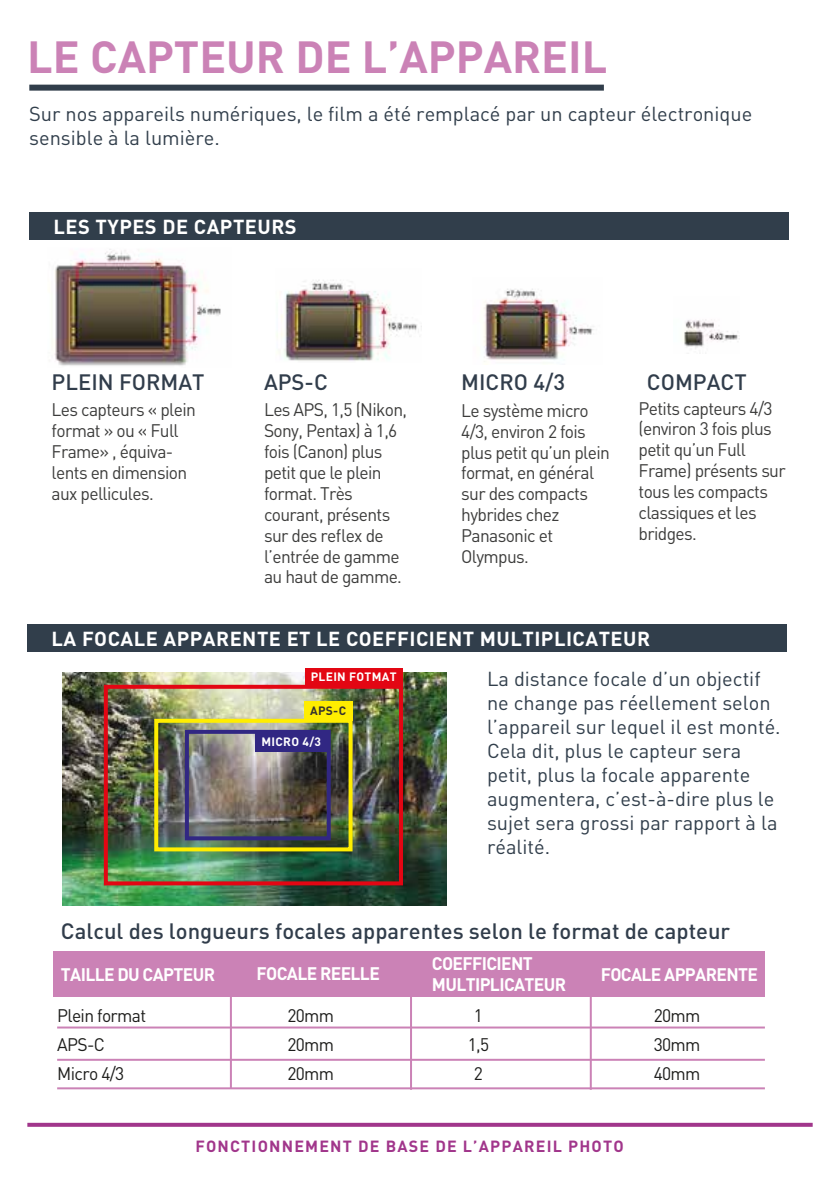
<style>
.page{position:relative;width:840px;height:1191px;background:#fff}
.page>*{position:absolute;margin:0;border:0;box-sizing:border-box;transform-origin:0 0}
.t1{font:700 44.4px "DIN Pro";color:#cb82b6}
.t2{font:500 22px "DIN Pro";color:#313d4b}
.t3{font:20px/24px "DIN Pro";color:#313e4b}
.t4{font:700 20px "DIN Pro";letter-spacing:.025em;color:#fff}
.t5{font:18px/20.8px "DIN Pro";letter-spacing:-.035em;color:#3c3c3b}
.t6{font:700 18px/20.8px "DIN Pro";letter-spacing:-.035em;color:#fff}
.t7{font:18px "DIN Pro";letter-spacing:-.035em;color:#1d1d1b}
.t8{font:700 16px "DIN Pro";letter-spacing:.075em;color:#a1368b}
.t9{font:700 12px "DIN Pro";letter-spacing:.025em;color:#fff}
.t10{font:700 12px "DIN Pro";color:#35312f}
</style>
<div class="page">
<img style="left:51px;top:249px;width:170px;height:117px">
<div style="left:29px;top:213px;width:759px;height:27px;background:#313e4b"></div>
<div style="left:27px;top:624px;width:759px;height:28px;background:#313e4b"></div>
<div style="left:29px;top:85px;width:574px;height:6px;background:#313e4b"></div>
<svg style="left:27px;top:1122px;width:785px;height:4px;background:#b45ea2"></svg>
<img style="left:277px;top:280px;width:142px;height:81px">
<img style="left:483px;top:289px;width:111px;height:73px">
<img style="left:684px;top:319px;width:54px;height:30px">
<div style="left:53px;top:951px;width:711px;height:46px;background:#cb82b6"></div>
<hr style="left:57px;top:1026px;width:707px;height:2px;background:#cb82b6">
<hr style="left:57px;top:1058px;width:707px;height:2px;background:#cb82b6">
<hr style="left:57px;top:1087px;width:707px;height:2px;background:#cb82b6">
<hr style="left:230px;top:951px;width:2px;height:137px;background:#cb82b6">
<hr style="left:410px;top:953px;width:2px;height:136px;background:#cb82b6">
<hr style="left:589px;top:953px;width:2px;height:136px;background:#cb82b6">
<img style="left:62px;top:673px;width:384px;height:232px">
<div style="left:104px;top:685px;width:299px;height:200px;border:4px solid #e30613"></div>
<div style="left:154px;top:719px;width:198px;height:132px;border:4px solid #ffed00"></div>
<div style="left:185px;top:730px;width:145px;height:110px;border:4px solid #312783"></div>
<div style="left:305px;top:668px;width:97px;height:19px;background:#e30613"></div>
<div style="left:304px;top:701px;width:48px;height:20px;background:#ffed00"></div>
<div style="left:255px;top:732px;width:72px;height:20px;background:#312783"></div>
<h1 class="t1" style="left:27px;top:20px;width:581px">LE CAPTEUR DE L’APPAREIL</h1>
<p class="t3" style="left:29px;top:101px;width:724px">Sur nos appareils numériques, le film a été remplacé par un capteur électronique sensible à la lumière.</p>
<p class="t4" style="left:53px;top:210px;width:245px">LES TYPES DE CAPTEURS</p>
<p class="t2" style="left:52px;top:365px;width:154px">PLEIN FORMAT</p>
<p class="t5" style="left:52px;top:399px;width:146px">Les capteurs « plein format » ou « Full<br>Frame» , équiva&shy;lents en dimension aux pellicules.</p>
<p class="t2" style="left:264px;top:365px;width:65px">APS-C</p>
<p class="t2" style="left:461px;top:365px;width:105px">MICRO 4/3</p>
<p class="t2" style="left:646px;top:365px;width:101px">COMPACT</p>
<p class="t5" style="left:264px;top:399px;width:144px">Les APS, 1,5 (Nikon,<br>Sony, Pentax) à 1,6 fois (Canon) plus petit que le plein format. Très courant, présents sur des reflex de l’entrée de gamme au haut de gamme.</p>
<p class="t5" style="left:461px;top:399px;width:150px">Le système micro<br>4/3, environ 2 fois plus petit qu’un plein format, en général sur des compacts hybrides chez<br>Panasonic et<br>Olympus.</p>
<p class="t5" style="left:638px;top:397px;width:149px">Petits capteurs 4/3 (environ 3 fois plus petit qu’un Full<br>Frame) présents sur tous les compacts classiques et les bridges.</p>
<p class="t4" style="left:52px;top:622px;width:599px">LA FOCALE APPARENTE ET LE COEFFICIENT MULTIPLICATEUR</p>
<p class="t9" style="left:310px;top:667px;width:87px">PLEIN FOTMAT</p>
<p class="t10" style="left:310px;top:700px;width:37px">APS-C</p>
<p class="t9" style="left:261px;top:731px;width:61px">MICRO 4/3</p>
<p class="t3" style="left:487px;top:666px;width:295px">La distance focale d’un objectif ne change pas réellement selon l’appareil sur lequel il est monté.<br>Cela dit, plus le capteur sera petit, plus la focale apparente augmentera, c’est-à-dire plus le sujet sera grossi par rapport à la réalité.</p>
<p class="t2" style="left:61px;top:912px;width:670px">Calcul des longueurs focales apparentes selon le format de capteur</p>
<p class="t6" style="left:61px;top:961px;width:155px">TAILLE DU CAPTEUR</p>
<p class="t6" style="left:256px;top:961px;width:125px">FOCALE REELLE</p>
<p class="t6" style="left:431px;top:951px;width:136px">COEFFICIENT<br>MULTIPLICATEUR</p>
<p class="t6" style="left:600px;top:961px;width:158px">FOCALE APPARENTE</p>
<p class="t7" style="left:57px;top:1002px;width:90px">Plein format</p>
<p class="t7" style="left:287px;top:1002px;width:48px">20mm</p>
<p class="t7" style="left:473px;top:1002px;width:11px">1</p>
<p class="t7" style="left:653px;top:1002px;width:48px">20mm</p>
<p class="t7" style="left:57px;top:1032px;width:49px">APS-C</p>
<p class="t7" style="left:287px;top:1032px;width:48px">20mm</p>
<p class="t7" style="left:467px;top:1032px;width:23px">1,5</p>
<p class="t7" style="left:653px;top:1032px;width:48px">30mm</p>
<p class="t7" style="left:57px;top:1061px;width:69px">Micro 4/3</p>
<p class="t7" style="left:287px;top:1061px;width:48px">20mm</p>
<p class="t7" style="left:473px;top:1061px;width:11px">2</p>
<p class="t7" style="left:653px;top:1061px;width:48px">40mm</p>
<p class="t8" style="left:195px;top:1132px;width:429px">FONCTIONNEMENT DE BASE DE L’APPAREIL PHOTO</p>
</div>
